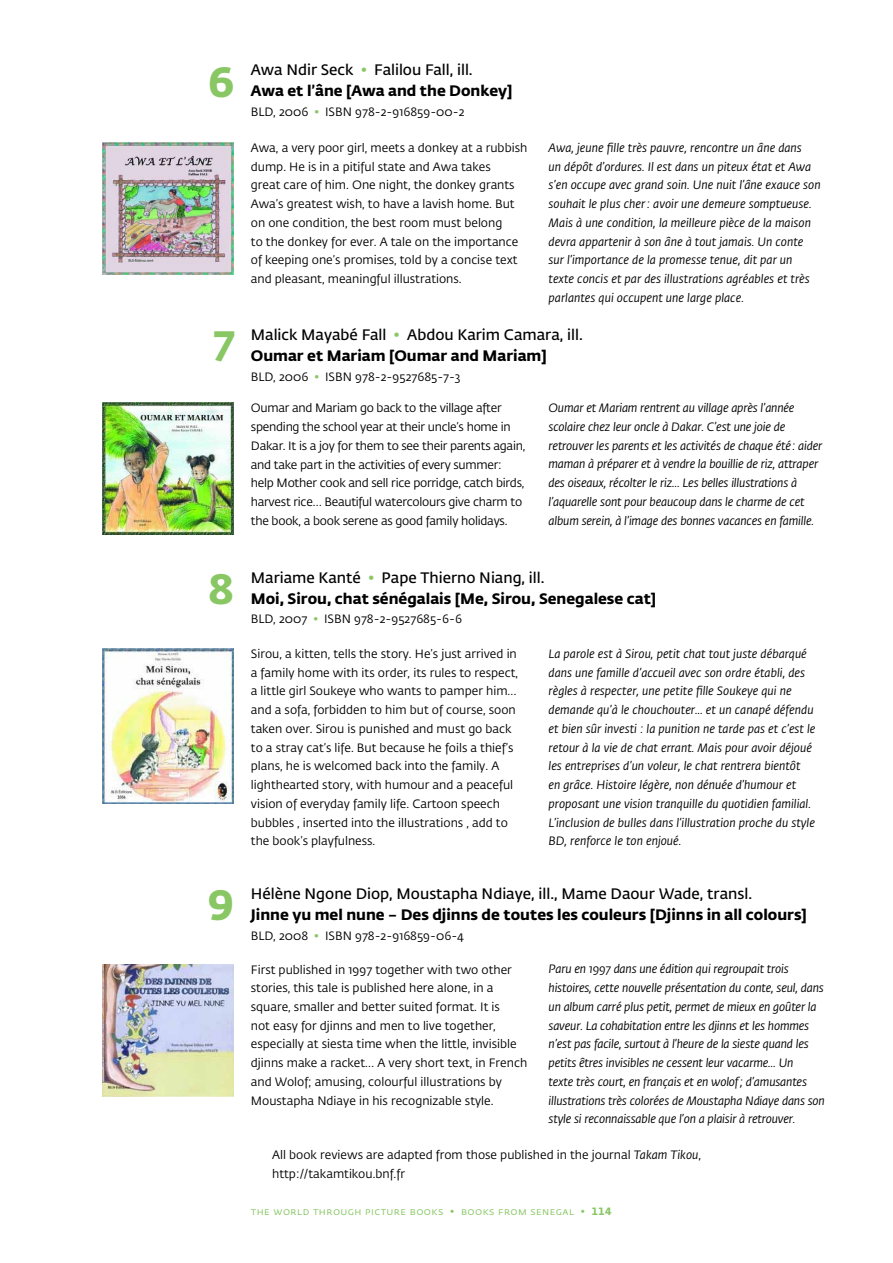
<style>
.page{position:relative;width:893px;height:1263px;background:#fff}
.page>*{position:absolute;margin:0;border:0;box-sizing:border-box;transform-origin:0 0}
.t1{font:700 42px "Fedra Sans Pro";color:#89c765}
.t2{font:600 15px/21px "Fedra Sans Pro";color:#000}
.t3{font:700 15px/21px "Fedra Sans Pro";color:#000}
.t4{font:italic 12px/18.8px "Fedra Sans Pro";color:#000}
.t5{font:12px/18.8px "Fedra Sans Pro";color:#000}
.t6{font:12px/18.8px "Fedra Sans Pro";letter-spacing:-.02em;color:#000}
.t7{font:10.5px "Fedra Sans Pro";letter-spacing:.04em;color:#89c765}
.s1{color:#89c765}
.s2{font-weight:700}
.s3{font-weight:600}
.s4{font-weight:600;color:#89c765}
.s5{font-style:italic}
</style>
<div class="page">
<img style="left:102px;top:142px;width:132px;height:132px">
<img style="left:102px;top:403px;width:132px;height:132px">
<img style="left:102px;top:648px;width:132px;height:155px">
<img style="left:102px;top:964px;width:132px;height:132px">
<h1 class="t1" style="left:208px;top:48px;width:27px">6</h1>
<h1 class="t1" style="left:214px;top:313px;width:21px">7</h1>
<p class="t2" style="left:251px;top:59px;width:263px">Awa Ndir Seck <span class="s1">•</span> Falilou Fall, ill.<br><span class="s2">Awa et l’âne [Awa and the Donkey]</span></p>
<p class="t5" style="left:251px;top:102px;width:215px">BLD, 2006 <span class="s1">•</span> ISBN 978-2-916859-00-2</p>
<p class="t5" style="left:251px;top:138px;width:278px">Awa, a very poor girl, meets a donkey at a rubbish dump. He is in a pitiful state and Awa takes<br>great care of him. One night, the donkey grants Awa’s greatest wish, to have a lavish home. But on one condition, the best room must belong<br>to the donkey for ever. A tale on the importance of keeping one’s promises, told by a concise text and pleasant, meaningful illustrations.</p>
<p class="t4" style="left:549px;top:138px;width:274px">Awa, jeune fille très pauvre, rencontre un âne dans<br>un dépôt d’ordures. Il est dans un piteux état et Awa s’en occupe avec grand soin. Une nuit l’âne exauce son souhait le plus cher: avoir une demeure somptueuse.<br>Mais à une condition, la meilleure pièce de la maison devra appartenir à son âne à tout jamais. Un conte sur l’importance de la promesse tenue, dit par un texte concis et par des illustrations agréables et très parlantes qui occupent une large place.</p>
<p class="t2" style="left:251px;top:324px;width:333px">Malick Mayabé Fall <span class="s1">•</span> Abdou Karim Camara, ill.<br><span class="s2">Oumar et Mariam [Oumar and Mariam]</span></p>
<p class="t5" style="left:251px;top:367px;width:211px">BLD, 2006 <span class="s1">•</span> ISBN 978-2-9527685-7-3</p>
<p class="t6" style="left:251px;top:398px;width:276px">Oumar and Mariam go back to the village after spending the school year at their uncle’s home in Dakar. It is a joy for them to see their parents again, and take part in the activities of every summer: help Mother cook and sell rice porridge, catch birds, harvest rice… Beautiful watercolours give charm to the book, a book serene as good family holidays.</p>
<p class="t4" style="left:549px;top:398px;width:275px">Oumar et Mariam rentrent au village après l’année scolaire chez leur oncle à Dakar. C’est une joie de retrouver les parents et les activités de chaque été: aider maman à préparer et à vendre la bouillie de riz, attraper des oiseaux, récolter le riz… Les belles illustrations à l’aquarelle sont pour beaucoup dans le charme de cet album serein, à l’image des bonnes vacances en famille.</p>
<h1 class="t1" style="left:209px;top:555px;width:27px">8</h1>
<h1 class="t1" style="left:208px;top:872px;width:27px">9</h1>
<p class="t3" style="left:251px;top:566px;width:407px"><span class="s3">Mariame Kanté</span> <span class="s4">•</span> <span class="s3">Pape Thierno Niang, ill.<br></span>Moi, Sirou, chat sénégalais [Me, Sirou, Senegalese cat]</p>
<p class="t5" style="left:251px;top:609px;width:213px">BLD, 2007 <span class="s1">•</span> ISBN 978-2-9527685-6-6</p>
<p class="t5" style="left:251px;top:644px;width:269px">Sirou, a kitten, tells the story. He’s just arrived in a family home with its order, its rules to respect, a little girl Soukeye who wants to pamper him… and a sofa, forbidden to him but of course, soon taken over. Sirou is punished and must go back to a stray cat’s life. But because he foils a thief’s plans, he is welcomed back into the family. A lighthearted story, with humour and a peaceful vision of everyday family life. Cartoon speech bubbles , inserted into the illustrations , add to the book’s playfulness.</p>
<p class="t4" style="left:549px;top:644px;width:269px">La parole est à Sirou, petit chat tout juste débarqué dans une famille d’accueil avec son ordre établi, des règles à respecter, une petite fille Soukeye qui ne demande qu’à le chouchouter… et un canapé défendu et bien sûr investi : la punition ne tarde pas et c’est le retour à la vie de chat errant. Mais pour avoir déjoué les entreprises d’un voleur, le chat rentrera bientôt<br>en grâce. Histoire légère, non dénuée d’humour et proposant une vision tranquille du quotidien familial.<br>L’inclusion de bulles dans l’illustration proche du style BD, renforce le ton enjoué.</p>
<p class="t2" style="left:251px;top:883px;width:503px">Hélène Ngone Diop, Moustapha Ndiaye, ill., Mame Daour Wade, transl.</p>
<p class="t3" style="left:251px;top:903px;width:557px">Jinne yu mel nune – Des djinns de toutes les couleurs [Djinns in all colours]</p>
<p class="t5" style="left:251px;top:926px;width:215px">BLD, 2008 <span class="s1">•</span> ISBN 978-2-916859-06-4</p>
<p class="t5" style="left:251px;top:959px;width:278px">First published in 1997 together with two other stories, this tale is published here alone, in a square, smaller and better suited format. It is<br>not easy for djinns and men to live together, especially at siesta time when the little, invisible djinns make a racket… A very short text, in French and Wolof; amusing, colourful illustrations by Moustapha Ndiaye in his recognizable style.</p>
<p class="t4" style="left:549px;top:959px;width:278px">Paru en 1997 dans une édition qui regroupait trois histoires, cette nouvelle présentation du conte, seul, dans un album carré plus petit, permet de mieux en goûter la saveur. La cohabitation entre les djinns et les hommes n’est pas facile, surtout à l’heure de la sieste quand les petits êtres invisibles ne cessent leur vacarme… Un<br>texte très court, en français et en wolof; d’amusantes illustrations très colorées de Moustapha Ndiaye dans son style si reconnaissable que l’on a plaisir à retrouver.</p>
<p class="t5" style="left:272px;top:1144px;width:430px;line-height:19.5px">All book reviews are adapted from those published in the journal <span class="s5">Takam Tikou</span>, http://takamtikou.bnf.fr</p>
<p class="t7" style="left:251px;top:1204px;width:362px">the world through picture books • books from senegal • <span class="s2">114</span></p>
</div>
